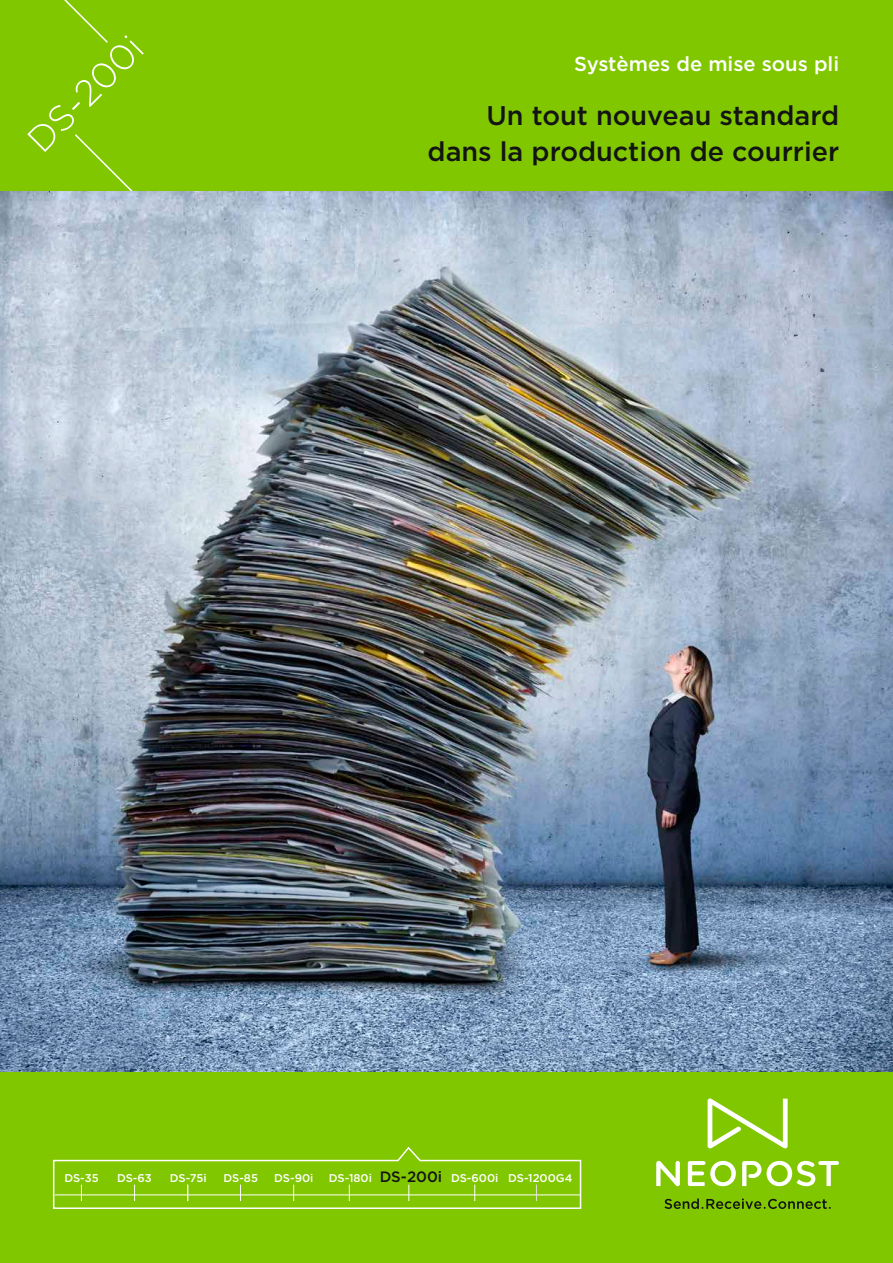
<style>
.page{position:relative;width:893px;height:1263px;background:#fff}
.page>*{position:absolute;margin:0;border:0;box-sizing:border-box;transform-origin:0 0}
.t1{font:300 36px "Gotham";color:#fff}
.t2{font:500 27px/36px "Gotham";color:#131413;text-align:right}
.t3{font:500 20.25px "Gotham";color:#fff}
.t4{font:500 11.25px "Gotham";color:#fff}
.s1{font-size:15px;color:#131413}
</style>
<div class="page">
<div style="left:0;top:0;width:893px;height:191px;background:#80c700"></div>
<div style="left:0;top:1071px;width:893px;height:192px;background:#80c700"></div>
<svg style="left:688px;top:1161px;width:48px;height:25px"></svg>
<svg style="left:742px;top:1161px;width:19px;height:25px"></svg>
<svg style="left:767px;top:1161px;width:72px;height:25px"></svg>
<svg style="left:664px;top:1198px;width:167px;height:11px"></svg>
<svg style="left:656px;top:1161px;width:24px;height:25px"></svg>
<svg style="left:708px;top:1098px;width:80px;height:50px"></svg>
<svg style="left:64px;top:0;width:44px;height:43px"></svg>
<svg style="left:75px;top:134px;width:58px;height:57px"></svg>
<img style="left:0;top:191px;width:893px;height:880px">
<svg style="left:52px;top:1146px;width:530px;height:63px"></svg>
<h1 class="t1" style="left:17px;top:130px;width:148px;rotate:-45deg">DS-200i</h1>
<h3 class="t3" style="left:574px;top:52px;width:267px">Systèmes de mise sous pli</h3>
<h2 class="t2" style="left:428px;top:97px;width:413px">Un tout nouveau standard dans la production de courrier</h2>
<p class="t4" style="left:64px;top:1171px;width:36px">DS-35</p>
<p class="t4" style="left:117px;top:1171px;width:36px">DS-63</p>
<p class="t4" style="left:170px;top:1171px;width:38px">DS-75i</p>
<p class="t4" style="left:223px;top:1171px;width:36px">DS-85</p>
<p class="t4" style="left:274px;top:1171px;width:41px">DS-90i</p>
<p class="t4" style="left:329px;top:1171px;width:245px">DS-180i <span class="s1">DS-200i</span> DS-600i DS-1200G4</p>
</div>
